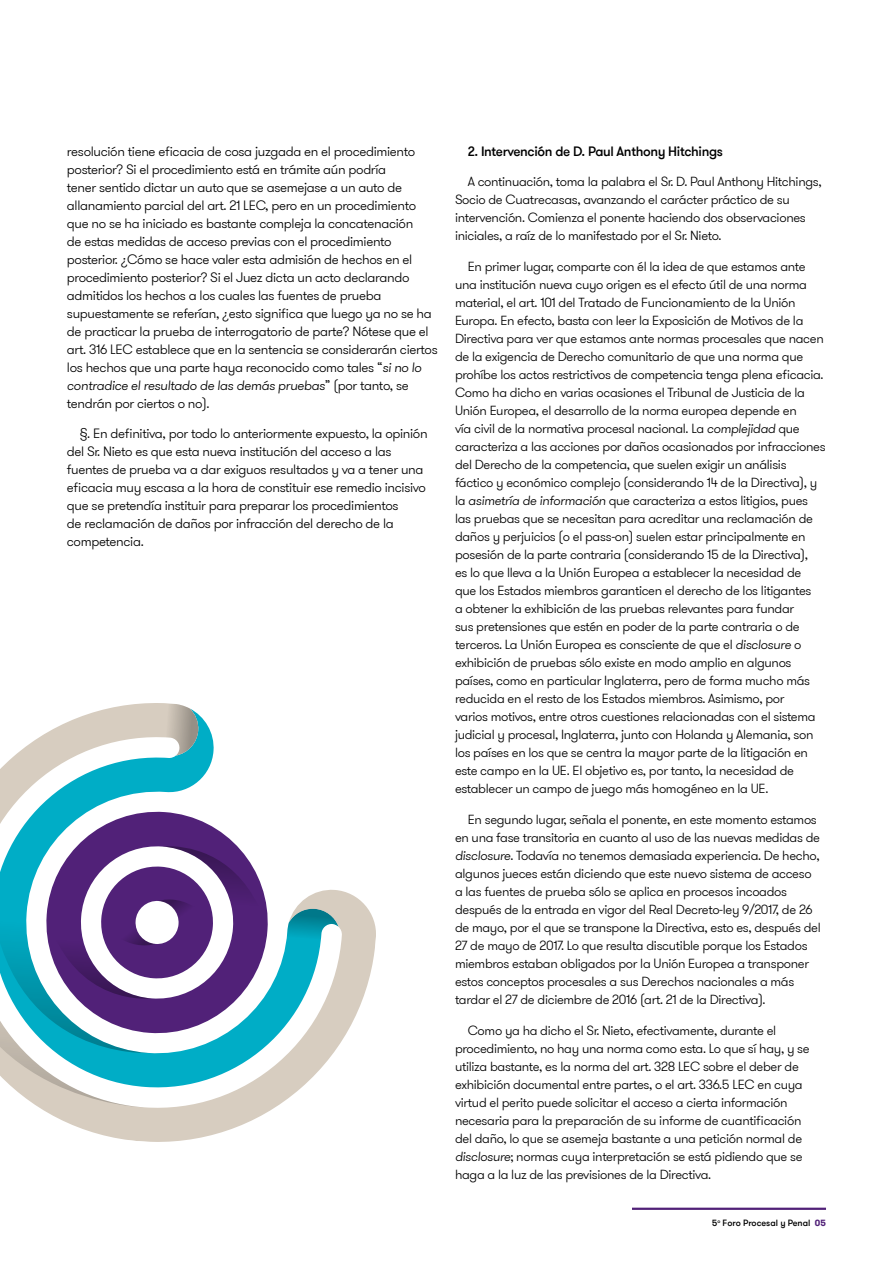
<style>
.page{position:relative;width:893px;height:1263px;background:#fff}
.page>*{position:absolute;margin:0;border:0;box-sizing:border-box;transform-origin:0 0}
.t1{font:300 13.5px/18px "GT Walsheim Pro";letter-spacing:-.025em;color:#000}
.t2{font:500 13.5px "GT Walsheim Pro";letter-spacing:-.025em;color:#000}
.t3{font:300 13.2px/18px "GT Walsheim Pro";letter-spacing:-.025em;color:#000}
.t4{font:500 9px "GT Walsheim Pro";color:#000}
.s1{font-style:italic}
.s2{font-weight:700;color:#512178}
</style>
<div class="page">
<hr style="left:632px;top:1207px;width:194px;height:3px;background:#512178">
<svg style="left:0;top:703px;width:376px;height:439px"></svg>
<svg style="left:286px;top:909px;width:53px;height:33px"></svg>
<svg style="left:159px;top:703px;width:40px;height:52px"></svg>
<svg style="left:42px;top:808px;width:230px;height:229px"></svg>
<svg style="left:0;top:846px;width:267px;height:261px"></svg>
<p class="t1" style="left:67px;top:142px;width:372px">resolución tiene eficacia de cosa juzgada en el procedimiento posterior? Si el procedimiento está en trámite aún podría<br>tener sentido dictar un auto que se asemejase a un auto de allanamiento parcial del art. 21 LEC, pero en un procedimiento que no se ha iniciado es bastante compleja la concatenación<br>de estas medidas de acceso previas con el procedimiento posterior. ¿Cómo se hace valer esta admisión de hechos en el procedimiento posterior? Si el Juez dicta un acto declarando admitidos los hechos a los cuales las fuentes de prueba supuestamente se referían, ¿esto significa que luego ya no se ha de practicar la prueba de interrogatorio de parte? Nótese que el art. 316 LEC establece que en la sentencia se considerarán ciertos los hechos que una parte haya reconocido como tales “<span class="s1">si no lo contradice el resultado de las demás pruebas</span>” (por tanto, se tendrán por ciertos o no).</p>
<p class="t1" style="left:67px;top:425px;width:362px;text-indent:13px">§. En definitiva, por todo lo anteriormente expuesto, la opinión del Sr. Nieto es que esta nueva institución del acceso a las fuentes de prueba va a dar exiguos resultados y va a tener una eficacia muy escasa a la hora de constituir ese remedio incisivo que se pretendía instituir para preparar los procedimientos<br>de reclamación de daños por infracción del derecho de la competencia.</p>
<p class="t2" style="left:468px;top:142px;width:257px">2. Intervención de D. Paul Anthony Hitchings</p>
<p class="t3" style="left:455px;top:173px;width:368px;text-indent:13px">A continuación, toma la palabra el Sr. D. Paul Anthony Hitchings, Socio de Cuatrecasas, avanzando el carácter práctico de su intervención. Comienza el ponente haciendo dos observaciones iniciales, a raíz de lo manifestado por el Sr. Nieto.</p>
<p class="t3" style="left:455px;top:258px;width:372px;text-indent:13px">En primer lugar, comparte con él la idea de que estamos ante una institución nueva cuyo origen es el efecto útil de una norma material, el art. 101 del Tratado de Funcionamiento de la Unión Europa. En efecto, basta con leer la Exposición de Motivos de la Directiva para ver que estamos ante normas procesales que nacen de la exigencia de Derecho comunitario de que una norma que prohíbe los actos restrictivos de competencia tenga plena eficacia.<br>Como ha dicho en varias ocasiones el Tribunal de Justicia de la Unión Europea, el desarrollo de la norma europea depende en<br>vía civil de la normativa procesal nacional. La <span class="s1">complejidad</span> que caracteriza a las acciones por daños ocasionados por infracciones del Derecho de la competencia, que suelen exigir un análisis fáctico y económico complejo (considerando 14 de la Directiva), y la <span class="s1">asimetría de información</span> que caracteriza a estos litigios, pues las pruebas que se necesitan para acreditar una reclamación de daños y perjuicios (o el pass-on) suelen estar principalmente en posesión de la parte contraria (considerando 15 de la Directiva),<br>es lo que lleva a la Unión Europea a establecer la necesidad de que los Estados miembros garanticen el derecho de los litigantes<br>a obtener la exhibición de las pruebas relevantes para fundar<br>sus pretensiones que estén en poder de la parte contraria o de terceros. La Unión Europea es consciente de que el <span class="s1">disclosure</span> o exhibición de pruebas sólo existe en modo amplio en algunos países, como en particular Inglaterra, pero de forma mucho más reducida en el resto de los Estados miembros. Asimismo, por<br>varios motivos, entre otros cuestiones relacionadas con el sistema judicial y procesal, Inglaterra, junto con Holanda y Alemania, son los países en los que se centra la mayor parte de la litigación en este campo en la UE. El objetivo es, por tanto, la necesidad de establecer un campo de juego más homogéneo en la UE.</p>
<p class="t3" style="left:455px;top:811px;width:367px;text-indent:13px">En segundo lugar, señala el ponente, en este momento estamos en una fase transitoria en cuanto al uso de las nuevas medidas de <span class="s1">disclosure</span>. Todavía no tenemos demasiada experiencia. De hecho, algunos jueces están diciendo que este nuevo sistema de acceso a las fuentes de prueba sólo se aplica en procesos incoados después de la entrada en vigor del Real Decreto-ley 9/2017, de 26 de mayo, por el que se transpone la Directiva, esto es, después del 27 de mayo de 2017. Lo que resulta discutible porque los Estados miembros estaban obligados por la Unión Europea a transponer estos conceptos procesales a sus Derechos nacionales a más tardar el 27 de diciembre de 2016 (art. 21 de la Directiva).</p>
<p class="t3" style="left:455px;top:1022px;width:356px;text-indent:13px">Como ya ha dicho el Sr. Nieto, efectivamente, durante el procedimiento, no hay una norma como esta. Lo que sí hay, y se utiliza bastante, es la norma del art. 328 LEC sobre el deber de exhibición documental entre partes, o el art. 336.5 LEC en cuya virtud el perito puede solicitar el acceso a cierta información necesaria para la preparación de su informe de cuantificación del daño, lo que se asemeja bastante a una petición normal de <span class="s1">disclosure</span>; normas cuya interpretación se está pidiendo que se haga a la luz de las previsiones de la Directiva.</p>
<p class="t4" style="left:712px;top:1217px;width:115px">5<sup>º</sup> Foro Procesal y Penal <span class="s2">05</span></p>
</div>
